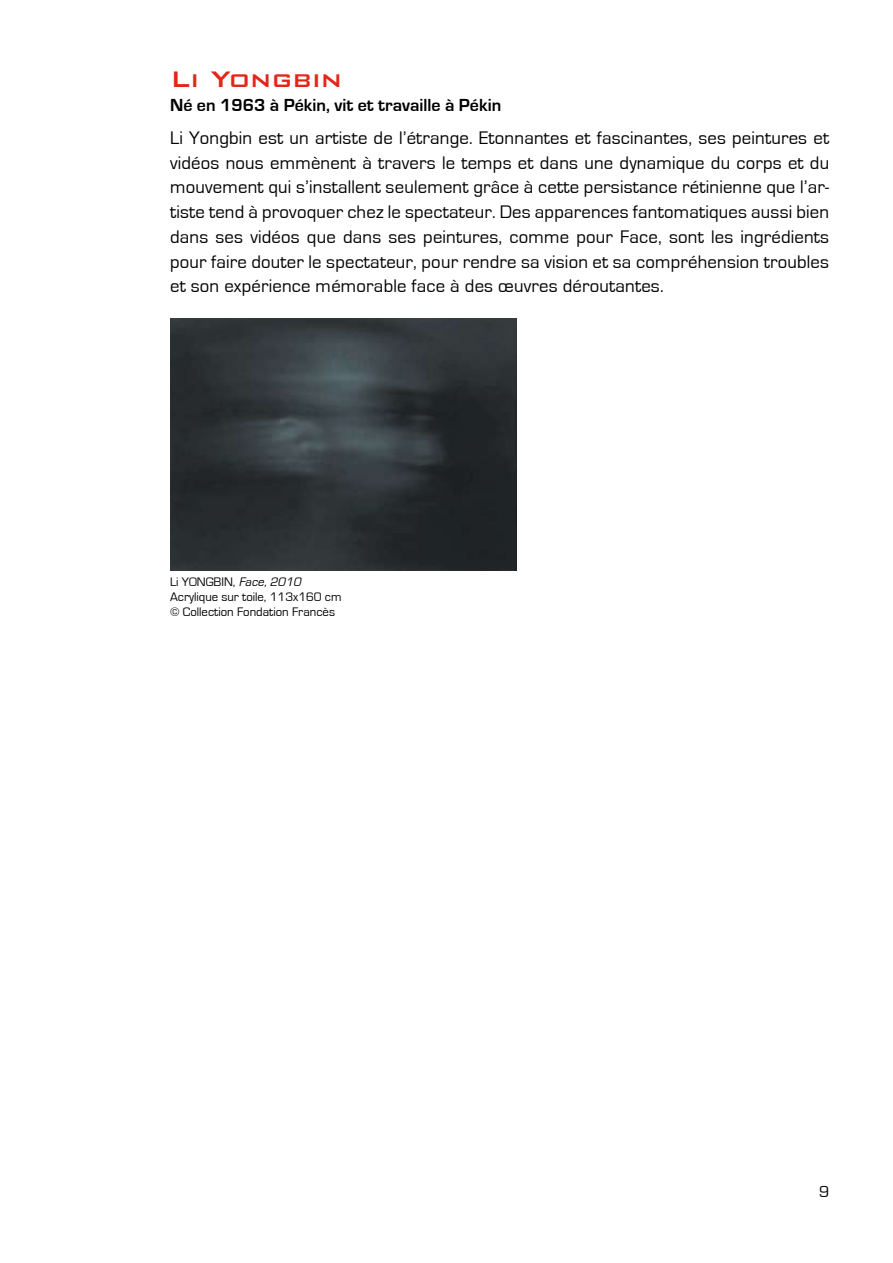
<style>
.page{position:relative;width:893px;height:1263px;background:#fff}
.page>*{position:absolute;margin:0;border:0;box-sizing:border-box;transform-origin:0 0}
.t1{font:500 30px "Bank Gothic BT";color:#e42518}
.t2{font:18.75px/24.8px "Eurostile";letter-spacing:.01em;color:#000;text-align:justify}
.t3{font:700 18px "Eurostile";color:#000}
.t4{font:16.5px "Eurostile";color:#000}
.t5{font:12.75px/15px "Eurostile";color:#000}
.s1{font-style:italic}
</style>
<div class="page">
<img style="left:170px;top:319px;width:347px;height:251px">
<h1 class="t1" style="left:170px;top:63px;width:174px">Li Yongbin</h1>
<p class="t3" style="left:170px;top:95px;width:333px">Né en 1963 à Pékin, vit et travaille à Pékin</p>
<p class="t2" style="left:170px;top:126px;width:661px">Li Yongbin est un artiste de l’étrange. Etonnantes et fascinantes, ses peintures et vidéos nous emmènent à travers le temps et dans une dynamique du corps et du mouvement qui s’installent seulement grâce à cette persistance rétinienne que l’ar&shy;tiste tend à provoquer chez le spectateur. Des apparences fantomatiques aussi bien dans ses vidéos que dans ses peintures, comme pour Face, sont les ingrédients pour faire douter le spectateur, pour rendre sa vision et sa compréhension troubles et son expérience mémorable face à des œuvres déroutantes.</p>
<p class="t5" style="left:170px;top:574px;width:173px">Li YONGBIN, <span class="s1">Face,2010<br></span>Acrylique sur toile, 113x160 cm © Collection Fondation Francès</p>
<p class="t4" style="left:819px;top:1183px;width:12px">9</p>
</div>
